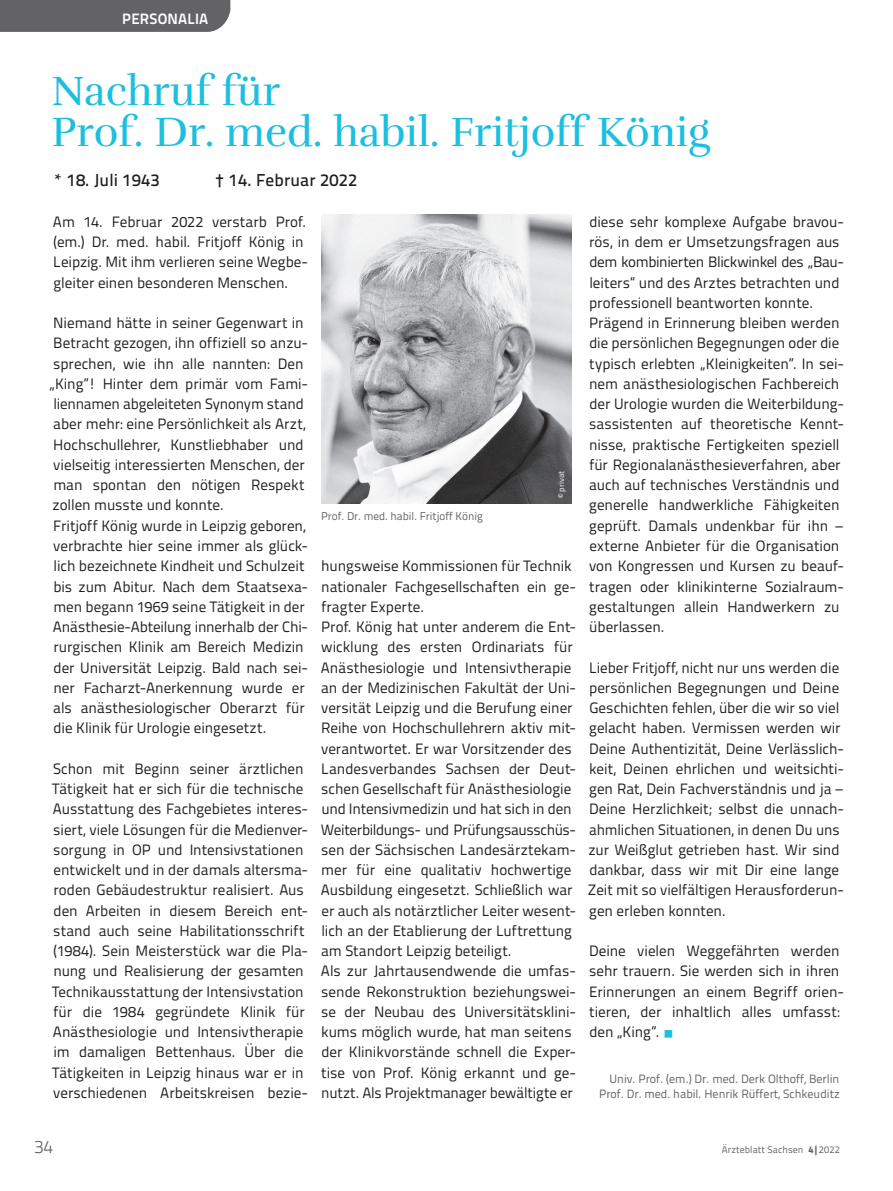
<style>
.page{position:relative;width:893px;height:1191px;background:#fff}
.page>*{position:absolute;margin:0;border:0;box-sizing:border-box;transform-origin:0 0}
.t1{font:42px/40.5px "Rufina";color:#1cbfdf}
.t2{font:300 18px "Titillium Text";color:#636366}
.t3{font:500 17.25px "Titillium Text";letter-spacing:.01em;color:#231f20}
.t4{font:15px/20.2px "Titillium Text";color:#231f20}
.t5{font:700 15px "Titillium Text";letter-spacing:.015em;color:#fff}
.t6{font:12px/15px "Titillium Text";color:#636366;text-align:right}
.t7{font:11.25px "Titillium Text";color:#636366}
.t8{font:9.75px "Titillium Text";letter-spacing:.01em;color:#636366}
.t9{font:8.25px "Titillium Text";color:#fff}
.s1{color:#1cbfdf}
.s2{font-weight:800}
</style>
<div class="page">
<div style="left:0;top:0;width:230px;height:32px;background:#636366"></div>
<img style="left:321px;top:214px;width:251px;height:289px">
<p class="t5" style="left:122px;top:7px;width:88px">PERSONALIA</p>
<h1 class="t1" style="left:52px;top:71px;width:660px">Nachruf für<br>Prof. Dr. med. habil. Fritjoff König</h1>
<p class="t3" style="left:53px;top:167px;width:108px">* 18. Juli 1943</p>
<p class="t3" style="left:215px;top:167px;width:143px">† 14. Februar 2022</p>
<p class="t4" style="left:53px;top:211px;width:257px">Am 14. Februar 2022 verstarb Prof. (em.) Dr. med. habil. Fritjoff König in Leipzig. Mit ihm verlieren seine Wegbe&shy;gleiter einen besonderen Menschen.</p>
<p class="t4" style="left:49px;top:312px;width:260px">Niemand hätte in seiner Gegenwart in Betracht gezogen, ihn offiziell so anzu&shy;sprechen, wie ihn alle nannten: Den „King“! Hinter dem primär vom Fami&shy;liennamen abgeleiteten Synonym stand aber mehr: eine Persönlichkeit als Arzt, Hochschullehrer, Kunstliebhaber und vielseitig interessierten Menschen, der man spontan den nötigen Respekt zollen musste und konnte.<br>Fritjoff König wurde in Leipzig geboren, verbrachte hier seine immer als glück&shy;lich bezeichnete Kindheit und Schulzeit bis zum Abitur. Nach dem Staatsexa&shy;men begann 1969 seine Tätigkeit in der Anästhesie-Abteilung innerhalb der Chi&shy;rurgischen Klinik am Bereich Medizin der Universität Leipzig. Bald nach sei&shy;ner Facharzt-Anerkennung wurde er als anästhesiologischer Oberarzt für die Klinik für Urologie eingesetzt.</p>
<p class="t4" style="left:52px;top:757px;width:258px">Schon mit Beginn seiner ärztlichen Tätigkeit hat er sich für die technische Ausstattung des Fachgebietes interes&shy;siert, viele Lösungen für die Medienver&shy;sorgung in OP und Intensivstationen entwickelt und in der damals altersma&shy;roden Gebäudestruktur realisiert. Aus den Arbeiten in diesem Bereich ent&shy;stand auch seine Habilitationsschrift (1984). Sein Meisterstück war die Pla&shy;nung und Realisierung der gesamten Technikausstattung der Intensivstation für die 1984 gegründete Klinik für Anästhesiologie und Intensivtherapie im damaligen Bettenhaus. Über die Tätigkeiten in Leipzig hinaus war er in verschiedenen Arbeitskreisen bezie-</p>
<p class="t7" style="left:321px;top:508px;width:164px">Prof. Dr. med. habil. Fritjoff König</p>
<p class="t9" style="left:555px;top:498px;width:28px;rotate:-90deg">© privat</p>
<p class="t4" style="left:321px;top:555px;width:257px">hungsweise Kommissionen für Technik nationaler Fachgesellschaften ein ge-- fragter Experte.<br>Prof. König hat unter anderem die Ent&shy;wicklung des ersten Ordinariats für Anästhesiologie und Intensivtherapie an der Medizinischen Fakultät der Uni&shy;versität Leipzig und die Berufung einer Reihe von Hochschullehrern aktiv mit&shy;verantwortet. Er war Vorsitzender des Landesverbandes Sachsen der Deut&shy;schen Gesellschaft für Anästhesiologie und Intensivmedizin und hat sich in den Weiterbildungs- und Prüfungsausschüs&shy;sen der Sächsischen Landesärztekam&shy;mer für eine qualitativ hochwertige Ausbildung eingesetzt. Schließlich war er auch als notärztlicher Leiter wesent&shy;lich an der Etablierung der Luftrettung am Standort Leipzig beteiligt.<br>Als zur Jahrtausendwende die umfas&shy;sende Rekonstruktion beziehungswei&shy;se der Neubau des Universitätsklini&shy;kums möglich wurde, hat man seitens der Klinikvorstände schnell die Exper&shy;tise von Prof. König erkannt und ge-- nutzt. Als Projektmanager bewältigte er</p>
<p class="t4" style="left:589px;top:211px;width:256px">diese sehr komplexe Aufgabe bravou&shy;rös, in dem er Umsetzungsfragen aus dem kombinierten Blickwinkel des „Bau&shy;leiters“ und des Arztes betrachten und professionell beantworten konnte.<br>Prägend in Erinnerung bleiben werden die persönlichen Begegnungen oder die typisch erlebten „Kleinigkeiten“. In sei&shy;nem anästhesiologischen Fachbereich der Urologie wurden die Weiterbildung&shy;sassistenten auf theoretische Kennt&shy;nisse, praktische Fertigkeiten speziell für Regionalanästhesieverfahren, aber auch auf technisches Verständnis und generelle handwerkliche Fähigkeiten geprüft. Damals undenkbar für ihn – externe Anbieter für die Organisation von Kongressen und Kursen zu beauf&shy;tragen oder klinikinterne Sozialraum&shy;gestaltungen allein Handwerkern zu überlassen.</p>
<p class="t4" style="left:588px;top:656px;width:258px">Lieber Fritjoff, nicht nur uns werden die persönlichen Begegnungen und Deine Geschichten fehlen, über die wir so viel gelacht haben. Vermissen werden wir Deine Authentizität, Deine Verlässlich&shy;keit, Deinen ehrlichen und weitsichti&shy;gen Rat, Dein Fachverständnis und ja – Deine Herzlichkeit; selbst die unnach&shy;ahmlichen Situationen, in denen Du uns zur Weißglut getrieben hast. Wir sind dankbar, dass wir mit Dir eine lange Zeit mit so vielfältigen Herausforderun&shy;gen erleben konnten.</p>
<p class="t4" style="left:589px;top:940px;width:256px">Deine vielen Weggefährten werden sehr trauern. Sie werden sich in ihren<br>Erinnerungen an einem Begriff orien&shy;tieren, der inhaltlich alles umfasst: den „King“. <span class="s1">○</span></p>
<p class="t6" style="left:599px;top:1070px;width:242px">Univ. Prof. (em.) Dr. med. Derk Olthoff, Berlin<br>Prof. Dr. med. habil. Henrik Rüffert, Schkeuditz</p>
<p class="t2" style="left:34px;top:1133px;width:21px">34</p>
<p class="t8" style="left:722px;top:1142px;width:119px">Ärzteblatt Sachsen <span class="s2">4|</span>2022</p>
</div>
